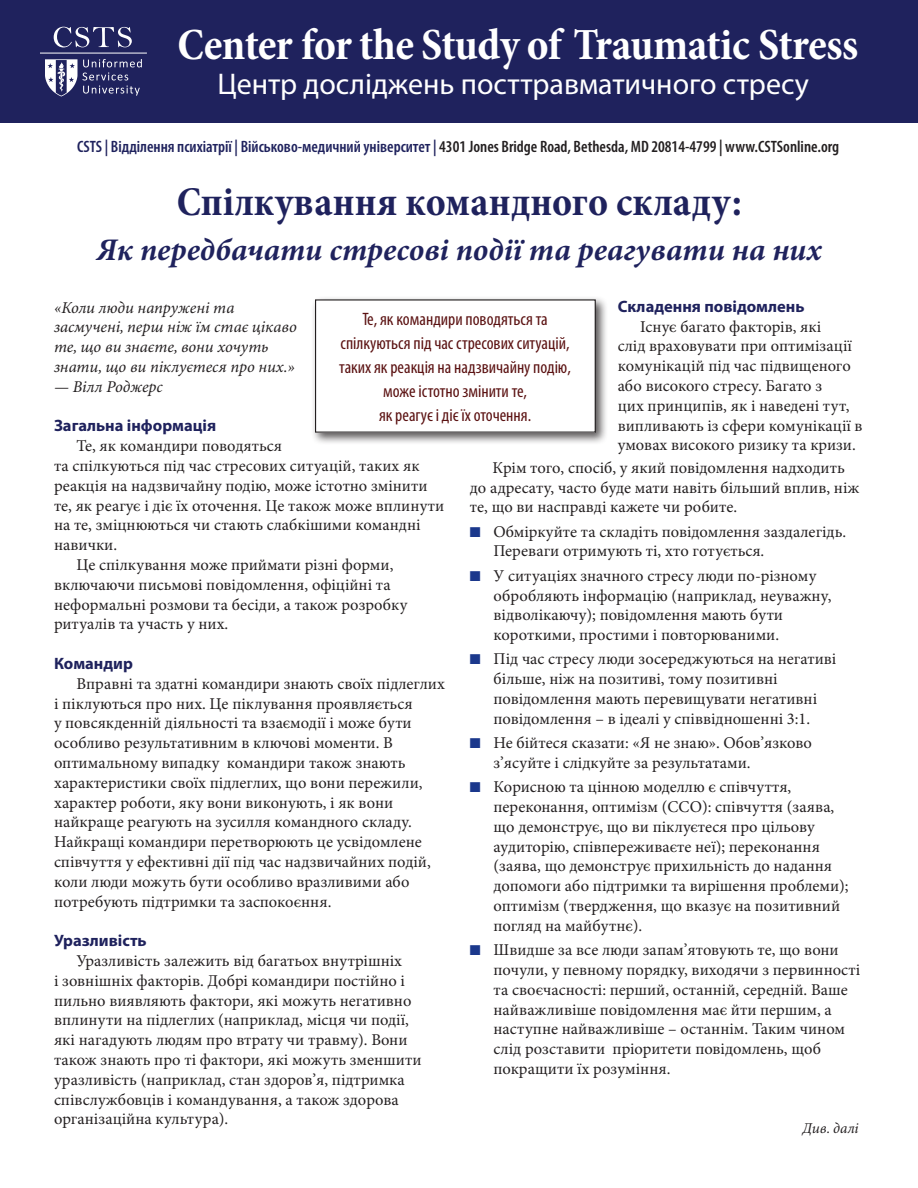
<style>
.page{position:relative;width:918px;height:1188px;background:#fff}
.page>*{position:absolute;margin:0;border:0;box-sizing:border-box;transform-origin:0 0}
.Subhead_2{font:700 condensed 45px "Minion Pro";letter-spacing:-.015em;color:#fff}
.t1{font:700 condensed 41.25px "Minion Pro";color:#1f225d}
.t2{font:italic 700 31.5px "Minion Pro";color:#1f225d}
.t3{font:30px "Myriad Pro";color:#fff}
.PQ_centered{font:condensed 18px/24px "Myriad Pro";color:#5b1212;text-align:center}
.text{font:16.5px/19.8px "Minion Pro";color:#231f20}
.text-2{font:600 condensed 16.5px "Myriad Pro";color:#231f20}
.text-3{font:italic 16.5px/19.8px "Minion Pro";color:#231f20}
.t4{font:700 16.5px "Myriad Pro";color:#1f225d}
.t5{font:italic 15px "Minion Pro";color:#231f20}
.s1{color:#1f225d}
.s2{color:#1b388c}
</style>
<div class="page">
<div style="left:311px;top:296px;width:297px;height:149px;background:#231f20;opacity:.75"></div>
<div style="left:316px;top:300px;width:279px;height:132px;background:#fff"></div>
<div style="left:315px;top:299px;width:281px;height:134px;border:1px solid #231f20"></div>
<div style="left:0;top:0;width:918px;height:123px;background:#1f225d"></div>
<svg style="left:83px;top:59px;width:59px;height:37px"></svg>
<svg style="left:45px;top:59px;width:32px;height:38px"></svg>
<hr style="left:40px;top:53px;width:107px;height:1px;background:#fff">
<svg style="left:54px;top:27px;width:78px;height:20px"></svg>
<p class="Subhead_2" style="left:177px;top:13px;width:683px">Center for the Study of Traumatic Stress</p>
<p class="t3" style="left:217px;top:65px;width:593px">Центр досліджень посттравматичного стресу</p>
<p class="text-2" style="left:77px;top:138px;width:763px"><span class="s1">CSTS | Відділення психіатрії | Військово-медичний університет |</span> 4301 Jones Bridge Road, Bethesda, MD 20814-4799 | www.CSTSonline.org</p>
<p class="t1" style="left:177px;top:173px;width:567px">Спілкування командного складу:</p>
<p class="t2" style="left:97px;top:227px;width:726px">Як передбачати стресові події та реагувати на них</p>
<p class="t4" style="left:618px;top:297px;width:188px">Складення повідомлень</p>
<p class="text" style="left:618px;top:316px;width:246px;text-indent:23px">Існує багато факторів, які<br>слід враховувати при оптимізації комунікацій під час підвищеного або високого стресу. Багато з<br>цих принципів, як і наведені тут, випливають із сфери комунікації в умовах високого ризику та кризи.</p>
<p class="text" style="left:470px;top:458px;width:391px;text-indent:23px">Крім того, спосіб, у який повідомлення надходить до адресату, часто буде мати навіть більший вплив, ніж те, що ви насправді кажете чи робите.</p>
<p class="text" style="left:494px;top:522px;width:354px;text-indent:-24px"><span class="s2">■</span> Обміркуйте та складіть повідомлення заздалегідь.<br>Переваги отримують ті, хто готується.</p>
<p class="text" style="left:494px;top:566px;width:339px;text-indent:-24px"><span class="s2">■</span> У ситуаціях значного стресу люди по-різному обробляють інформацію (наприклад, неуважну, відволікаючу); повідомлення мають бути короткими, простими і повторюваними.</p>
<p class="text" style="left:494px;top:649px;width:344px;text-indent:-24px"><span class="s2">■</span> Під час стресу люди зосереджуються на негативі більше, ніж на позитиві, тому позитивні повідомлення мають перевищувати негативні повідомлення – в ідеалі у співвідношенні 3:1.</p>
<p class="text" style="left:494px;top:733px;width:320px;text-indent:-24px"><span class="s2">■</span> Не бійтеся сказати: «Я не знаю». Обов’язково з’ясуйте і слідкуйте за результатами.</p>
<p class="text" style="left:494px;top:777px;width:357px;text-indent:-24px"><span class="s2">■</span> Корисною та цінною моделлю є співчуття, переконання, оптимізм (CCO): співчуття (заява, що демонструє, що ви піклуєтеся про цільову аудиторію, співпереживаєте неї); переконання (заява, що демонструє прихильність до надання допомоги або підтримки та вирішення проблеми); оптимізм (твердження, що вказує на позитивний погляд на майбутнє).</p>
<p class="text" style="left:494px;top:940px;width:368px;text-indent:-24px"><span class="s2">■</span> Швидше за все люди запам’ятовують те, що вони почули, у певному порядку, виходячи з первинності та своєчасності: перший, останній, середній. Ваше найважливіше повідомлення має йти першим, а наступне найважливіше – останнім. Таким чином слід розставити пріоритети повідомлень, щоб покращити їх розуміння.</p>
<p class="text-3" style="left:54px;top:298px;width:244px">«Коли люди напружені та засмучені, перш ніж їм стає цікаво те, що ви знаєте, вони хочуть знати, що ви піклуєтеся про них.»</p>
<p class="text-3" style="left:54px;top:377px;width:110px">— Вілл Роджерс</p>
<p class="t4" style="left:54px;top:417px;width:164px">Загальна інформація</p>
<p class="text" style="left:54px;top:436px;width:392px;text-indent:23px">Те, як командири поводяться<br>та спілкуються під час стресових ситуацій, таких як реакція на надзвичайну подію, може істотно змінити те, як реагує і діє їх оточення. Це також може вплинути на те, зміцнюються чи стають слабкішими командні навички.</p>
<p class="text" style="left:54px;top:555px;width:355px;text-indent:23px">Це спілкування може приймати різні форми, включаючи письмові повідомлення, офіційні та неформальні розмови та бесіди, а також розробку ритуалів та участь у них.</p>
<p class="t4" style="left:54px;top:654px;width:80px">Командир</p>
<p class="text" style="left:54px;top:674px;width:392px;text-indent:23px">Вправні та здатні командири знають своїх підлеглих і піклуються про них. Це піклування проявляється<br>у повсякденній діяльності та взаємодії і може бути особливо результативним в ключові моменти. В оптимальному випадку командири також знають характеристики своїх підлеглих, що вони пережили, характер роботи, яку вони виконують, і як вони найкраще реагують на зусилля командного складу.<br>Найкращі командири перетворюють це усвідомлене співчуття у ефективні дії під час надзвичайних подій, коли люди можуть бути особливо вразливими або потребують підтримки та заспокоєння.</p>
<p class="t4" style="left:54px;top:931px;width:94px">Уразливість</p>
<p class="text" style="left:54px;top:951px;width:369px;text-indent:23px">Уразливість залежить від багатьох внутрішніх<br>і зовнішніх факторів. Добрі командири постійно і пильно виявляють фактори, які можуть негативно вплинути на підлеглих (наприклад, місця чи події, які нагадують людям про втрату чи травму). Вони також знають про ті фактори, які можуть зменшити уразливість (наприклад, стан здоров’я, підтримка співслужбовців і командування, а також здорова організаційна культура).</p>
<p class="PQ_centered" style="left:339px;top:308px;width:233px">Те, як командири поводяться та спілкуються під час стресових ситуацій, таких як реакція на надзвичайну подію, може істотно змінити те,<br>як реагує і діє їх оточення.</p>
<p class="t5" style="left:802px;top:1119px;width:58px">Див. далі</p>
</div>
